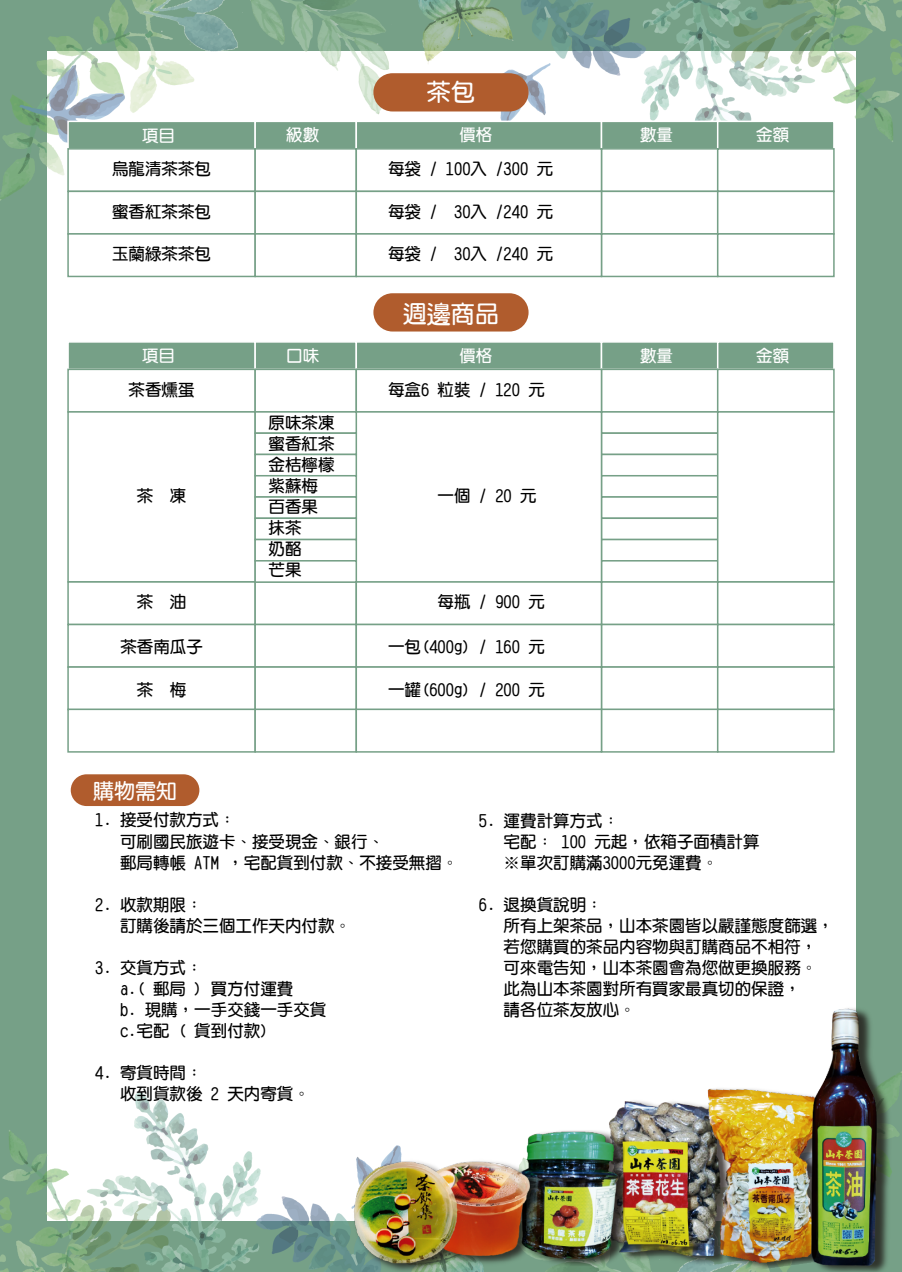
<style>
.page{position:relative;width:902px;height:1272px;background:#fff}
.page>*{position:absolute;margin:0;border:0;box-sizing:border-box;transform-origin:0 0}
.t1{font:700 24px "Yen Round";color:#fff}
.t2{font:700 21px "Yen Round";color:#fff}
.t3{font:700 16.5px/21px "Yen Round";color:#000}
.t4{font:700 16.5px "Yen Round";color:#fff}
</style>
<div class="page">
<div style="left:0;top:0;width:901px;height:1271px;background:#76a087"></div>
<div style="left:47px;top:51px;width:808px;height:1169px;background:#fff"></div>
<img style="left:0;top:1px;width:901px;height:200px">
<img style="left:0;top:1092px;width:261px;height:179px">
<div style="left:373px;top:73px;width:155px;height:38px;background:#b05c2d;border-radius:19px"></div>
<div style="left:67px;top:121px;width:189px;height:29px;background:#76a087;border:2px solid #fff"></div>
<div style="left:254px;top:121px;width:103px;height:29px;background:#76a087;border:2px solid #fff"></div>
<div style="left:355px;top:121px;width:247px;height:29px;background:#76a087;border:2px solid #fff"></div>
<div style="left:600px;top:121px;width:118px;height:29px;background:#76a087;border:2px solid #fff"></div>
<div style="left:716px;top:121px;width:118px;height:29px;background:#76a087;border:2px solid #fff"></div>
<div style="left:67px;top:148px;width:189px;height:44px;background:#fff;border:2px solid #76a087"></div>
<div style="left:254px;top:148px;width:103px;height:44px;background:#fff;border:2px solid #76a087"></div>
<div style="left:600px;top:148px;width:118px;height:44px;background:#fff;border:2px solid #76a087"></div>
<div style="left:716px;top:148px;width:118px;height:44px;background:#fff;border:2px solid #76a087"></div>
<div style="left:355px;top:148px;width:247px;height:44px;background:#fff;border:2px solid #76a087"></div>
<div style="left:67px;top:191px;width:189px;height:44px;background:#fff;border:2px solid #76a087"></div>
<div style="left:254px;top:191px;width:103px;height:44px;background:#fff;border:2px solid #76a087"></div>
<div style="left:600px;top:191px;width:118px;height:44px;background:#fff;border:2px solid #76a087"></div>
<div style="left:716px;top:191px;width:118px;height:44px;background:#fff;border:2px solid #76a087"></div>
<div style="left:355px;top:191px;width:247px;height:44px;background:#fff;border:2px solid #76a087"></div>
<div style="left:67px;top:233px;width:189px;height:44px;background:#fff;border:2px solid #76a087"></div>
<div style="left:254px;top:233px;width:103px;height:44px;background:#fff;border:2px solid #76a087"></div>
<div style="left:600px;top:233px;width:118px;height:44px;background:#fff;border:2px solid #76a087"></div>
<div style="left:716px;top:233px;width:118px;height:44px;background:#fff;border:2px solid #76a087"></div>
<div style="left:355px;top:233px;width:247px;height:44px;background:#fff;border:2px solid #76a087"></div>
<div style="left:373px;top:293px;width:155px;height:38px;background:#b05c2d;border-radius:19px"></div>
<div style="left:71px;top:774px;width:128px;height:32px;background:#b05c2d;border-radius:16px"></div>
<div style="left:67px;top:341px;width:189px;height:29px;background:#76a087;border:2px solid #fff"></div>
<div style="left:254px;top:341px;width:103px;height:29px;background:#76a087;border:2px solid #fff"></div>
<div style="left:355px;top:341px;width:247px;height:29px;background:#76a087;border:2px solid #fff"></div>
<div style="left:600px;top:341px;width:118px;height:29px;background:#76a087;border:2px solid #fff"></div>
<div style="left:716px;top:341px;width:118px;height:29px;background:#76a087;border:2px solid #fff"></div>
<div style="left:67px;top:368px;width:189px;height:44px;background:#fff;border:2px solid #76a087"></div>
<div style="left:254px;top:368px;width:103px;height:44px;background:#fff;border:2px solid #76a087"></div>
<div style="left:600px;top:368px;width:118px;height:44px;background:#fff;border:2px solid #76a087"></div>
<div style="left:716px;top:368px;width:118px;height:44px;background:#fff;border:2px solid #76a087"></div>
<div style="left:355px;top:368px;width:247px;height:44px;background:#fff;border:2px solid #76a087"></div>
<div style="left:67px;top:411px;width:189px;height:171px;background:#fff;border:2px solid #76a087"></div>
<div style="left:600px;top:411px;width:118px;height:23px;background:#fff;border:2px solid #76a087"></div>
<div style="left:600px;top:432px;width:118px;height:23px;background:#fff;border:2px solid #76a087"></div>
<div style="left:600px;top:453px;width:118px;height:23px;background:#fff;border:2px solid #76a087"></div>
<div style="left:600px;top:475px;width:118px;height:23px;background:#fff;border:2px solid #76a087"></div>
<div style="left:600px;top:496px;width:118px;height:23px;background:#fff;border:2px solid #76a087"></div>
<div style="left:600px;top:517px;width:118px;height:23px;background:#fff;border:2px solid #76a087"></div>
<div style="left:600px;top:539px;width:118px;height:22px;background:#fff;border:2px solid #76a087"></div>
<div style="left:600px;top:560px;width:118px;height:23px;background:#fff;border:2px solid #76a087"></div>
<div style="left:716px;top:411px;width:118px;height:171px;background:#fff;border:2px solid #76a087"></div>
<div style="left:355px;top:411px;width:247px;height:172px;background:#fff;border:2px solid #76a087"></div>
<div style="left:67px;top:581px;width:189px;height:44px;background:#fff;border:2px solid #76a087"></div>
<div style="left:254px;top:581px;width:103px;height:44px;background:#fff;border:2px solid #76a087"></div>
<div style="left:600px;top:581px;width:118px;height:44px;background:#fff;border:2px solid #76a087"></div>
<div style="left:716px;top:581px;width:118px;height:44px;background:#fff;border:2px solid #76a087"></div>
<div style="left:355px;top:581px;width:247px;height:44px;background:#fff;border:2px solid #76a087"></div>
<div style="left:67px;top:623px;width:189px;height:44px;background:#fff;border:2px solid #76a087"></div>
<div style="left:254px;top:623px;width:103px;height:44px;background:#fff;border:2px solid #76a087"></div>
<div style="left:600px;top:623px;width:118px;height:44px;background:#fff;border:2px solid #76a087"></div>
<div style="left:716px;top:623px;width:118px;height:44px;background:#fff;border:2px solid #76a087"></div>
<div style="left:355px;top:623px;width:247px;height:44px;background:#fff;border:2px solid #76a087"></div>
<div style="left:67px;top:666px;width:189px;height:44px;background:#fff;border:2px solid #76a087"></div>
<div style="left:254px;top:666px;width:103px;height:44px;background:#fff;border:2px solid #76a087"></div>
<div style="left:600px;top:666px;width:118px;height:44px;background:#fff;border:2px solid #76a087"></div>
<div style="left:716px;top:666px;width:118px;height:44px;background:#fff;border:2px solid #76a087"></div>
<div style="left:355px;top:666px;width:247px;height:44px;background:#fff;border:2px solid #76a087"></div>
<div style="left:67px;top:708px;width:189px;height:44px;background:#fff;border:2px solid #76a087"></div>
<div style="left:254px;top:708px;width:103px;height:44px;background:#fff;border:2px solid #76a087"></div>
<div style="left:600px;top:708px;width:118px;height:44px;background:#fff;border:2px solid #76a087"></div>
<div style="left:716px;top:708px;width:118px;height:44px;background:#fff;border:2px solid #76a087"></div>
<div style="left:355px;top:708px;width:247px;height:44px;background:#fff;border:2px solid #76a087"></div>
<div style="left:254px;top:411px;width:103px;height:23px;background:#fff;border:2px solid #76a087"></div>
<div style="left:254px;top:432px;width:103px;height:23px;background:#fff;border:2px solid #76a087"></div>
<div style="left:254px;top:453px;width:103px;height:23px;background:#fff;border:2px solid #76a087"></div>
<div style="left:254px;top:475px;width:103px;height:23px;background:#fff;border:2px solid #76a087"></div>
<div style="left:254px;top:496px;width:103px;height:23px;background:#fff;border:2px solid #76a087"></div>
<div style="left:254px;top:517px;width:103px;height:23px;background:#fff;border:2px solid #76a087"></div>
<div style="left:254px;top:539px;width:103px;height:22px;background:#fff;border:2px solid #76a087"></div>
<div style="left:254px;top:560px;width:103px;height:23px;background:#fff;border:2px solid #76a087"></div>
<img style="left:261px;top:998px;width:640px;height:273px">
<h1 class="t1" style="left:427px;top:79px;width:49px">茶包</h1>
<p class="t4" style="left:142px;top:127px;width:34px">項目</p>
<p class="t4" style="left:286px;top:127px;width:34px">級數</p>
<p class="t4" style="left:459px;top:127px;width:34px">價格</p>
<p class="t4" style="left:640px;top:127px;width:34px">數量</p>
<p class="t4" style="left:756px;top:127px;width:35px">金額</p>
<p class="t3" style="left:112px;top:158px;width:101px">烏龍清茶茶包</p>
<p class="t3" style="left:388px;top:158px;width:166px">每袋 / 100入 /300 元</p>
<p class="t3" style="left:112px;top:201px;width:101px">蜜香紅茶茶包</p>
<p class="t3" style="left:388px;top:201px;width:166px">每袋 / 30入 /240 元</p>
<p class="t3" style="left:112px;top:243px;width:101px">玉蘭綠茶茶包</p>
<p class="t3" style="left:388px;top:243px;width:166px">每袋 / 30入 /240 元</p>
<h1 class="t1" style="left:403px;top:301px;width:97px">週邊商品</h1>
<p class="t4" style="left:142px;top:347px;width:34px">項目</p>
<p class="t4" style="left:286px;top:347px;width:34px">口味</p>
<p class="t4" style="left:459px;top:347px;width:34px">價格</p>
<p class="t4" style="left:640px;top:347px;width:34px">數量</p>
<p class="t4" style="left:756px;top:347px;width:35px">金額</p>
<p class="t3" style="left:129px;top:379px;width:67px">茶香燻蛋</p>
<p class="t3" style="left:388px;top:379px;width:158px">每盒6 粒裝 / 120 元</p>
<p class="t3" style="left:268px;top:411px;width:67px">原味茶凍蜜香紅茶金桔檸檬紫蘇梅百香果抹茶<br>奶酪<br>芒果</p>
<p class="t3" style="left:137px;top:485px;width:51px">茶　凍</p>
<p class="t3" style="left:437px;top:485px;width:100px">一個 / 20 元</p>
<p class="t3" style="left:137px;top:591px;width:51px">茶　油</p>
<p class="t3" style="left:437px;top:591px;width:109px">每瓶 / 900 元</p>
<p class="t3" style="left:120px;top:636px;width:84px">茶香南瓜子</p>
<p class="t3" style="left:388px;top:636px;width:158px">一包(400g) / 160 元</p>
<p class="t3" style="left:137px;top:678px;width:51px">茶　梅</p>
<p class="t3" style="left:388px;top:678px;width:158px">一罐(600g) / 200 元</p>
<p class="t2" style="left:93px;top:780px;width:86px">購物需知</p>
<p class="t3" style="left:120px;top:809px;width:340px;text-indent:-25px">1. 接受付款方式：<br>可刷國民旅遊卡、接受現金、銀行、<br>郵局轉帳 ATM ，宅配貨到付款、不接受無摺。</p>
<p class="t3" style="left:120px;top:893px;width:232px;text-indent:-25px">2. 收款期限：<br>訂購後請於三個工作天內付款。</p>
<p class="t3" style="left:120px;top:956px;width:208px;text-indent:-25px">3. 交貨方式：<br>a.( 郵局 ) 買方付運費<br>b. 現購，一手交錢一手交貨c.宅配 ( 貨到付款)</p>
<p class="t3" style="left:120px;top:1061px;width:191px;text-indent:-25px">4. 寄貨時間：<br>收到貨款後 2 天內寄貨。</p>
<p class="t3" style="left:503px;top:809px;width:274px;text-indent:-25px">5. 運費計算方式：<br>宅配： 100 元起，依箱子面積計算　※單次訂購滿3000元免運費。</p>
<p class="t3" style="left:503px;top:893px;width:331px;text-indent:-25px">6. 退換貨說明：<br>所有上架茶品，山本茶園皆以嚴謹態度篩選，若您購買的茶品內容物與訂購商品不相符，可來電告知，山本茶園會為您做更換服務。此為山本茶園對所有買家最真切的保證，<br>請各位茶友放心。</p>
</div>
